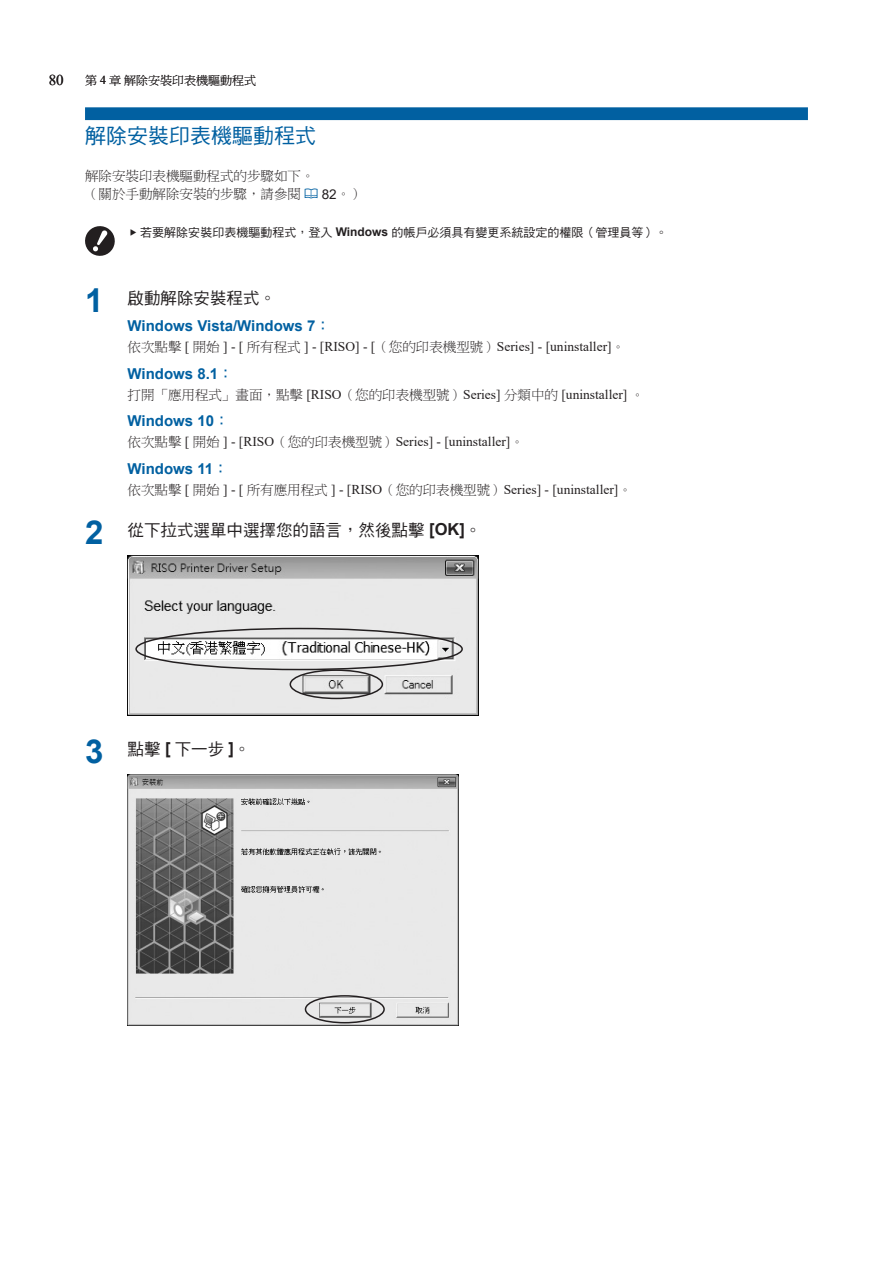
<style>
.page{position:relative;width:893px;height:1263px;background:#fff}
.page>*{position:absolute;margin:0;border:0;box-sizing:border-box;transform-origin:0 0}
.t1{font:21px "DF Hei Md HKSCS U";color:#0160a1}
.t2{font:16.5px "DF Hei Md HKSCS U";color:#231f20}
.t3{font:700 15px "Arial";color:#0160a1}
.t4{font:15px "Times New Roman";color:#231f20}
.t5{font:13.5px "Times New Roman";color:#231f20}
.t6{font:13.5px/18px "DF Ming Lt HKSCS U";color:#231f20}
.t7{font:13.5px "Arial";color:#231f20}
.t8{font:12px "DF Hei Md HKSCS U";color:#231f20}
.t9{font:12px "DF Ming Lt HKSCS U";color:#231f20}
.s1{font-family:"Times New Roman"}
.s2{font-family:"DF Ming Lt HKSCS U"}
.s3{font-family:"Arial";font-weight:700}
.s4{font-family:"Arial";font-weight:700;font-size:33px;color:#0160a1}
.s5{font-family:"DF Hei Md HKSCS U";font-weight:400}
</style>
<div class="page">
<div style="left:85px;top:107px;width:723px;height:13px;background:#0160a1"></div>
<svg style="left:85px;top:226px;width:30px;height:30px"></svg>
<img style="left:128px;top:556px;width:350px;height:159px">
<div style="left:135px;top:628px;width:328px;height:42px;border:2px solid #231f20;border-radius:50%"></div>
<div style="left:290px;top:669px;width:93px;height:30px;border:2px solid #231f20;border-radius:50%"></div>
<img style="left:128px;top:775px;width:330px;height:250px">
<div style="left:305px;top:995px;width:80px;height:28px;border:2px solid #231f20;border-radius:50%"></div>
<p class="t4" style="left:49px;top:70px;width:16px">80</p>
<p class="t9" style="left:85px;top:74px;width:172px">第 <span class="s1">4</span> 章解除安裝印表機驅動程式</p>
<h1 class="t1" style="left:85px;top:125px;width:232px">解除安裝印表機驅動程式</h1>
<p class="t6" style="left:85px;top:167px;width:231px">解除安裝印表機驅動程式的步驟如下。（關於手動解除安裝的步驟，請參閱</p>
<p class="t7" style="left:322px;top:185px;width:44px">82<span class="s2">。）</span></p>
<p class="t8" style="left:140px;top:226px;width:529px">若要解除安裝印表機驅動程式，登入 <span class="s3">Windows</span> 的帳戶必須具有變更系統設定的權限（管理員等）。</p>
<p class="t2" style="left:85px;top:290px;width:193px"><span class="s4">1</span> 啟動解除安裝程式。</p>
<p class="t3" style="left:128px;top:316px;width:204px">Windows Vista/Windows 7<span class="s5">：</span></p>
<p class="t5" style="left:128px;top:337px;width:499px"><span class="s2">依次點擊</span> [ <span class="s2">開始</span> ] - [ <span class="s2">所有程式</span> ] - [RISO] - [<span class="s2">（您的印表機型號）</span>Series] - [uninstaller]<span class="s2">。</span></p>
<p class="t3" style="left:128px;top:363px;width:107px">Windows 8.1<span class="s5">：</span></p>
<p class="t6" style="left:128px;top:386px;width:518px">打開「應用程式」畫面，點擊 <span class="s1">[RISO</span>（您的印表機型號）<span class="s1">Series]</span> 分類中的 <span class="s1">[uninstaller]</span> 。</p>
<p class="t3" style="left:128px;top:411px;width:103px">Windows 10<span class="s5">：</span></p>
<p class="t5" style="left:128px;top:432px;width:398px"><span class="s2">依次點擊</span> [ <span class="s2">開始</span> ] - [RISO<span class="s2">（您的印表機型號）</span>Series] - [uninstaller]<span class="s2">。</span></p>
<p class="t3" style="left:128px;top:458px;width:102px">Windows 11<span class="s5">：</span></p>
<p class="t5" style="left:128px;top:480px;width:506px"><span class="s2">依次點擊</span> [ <span class="s2">開始</span> ] - [ <span class="s2">所有應用程式</span> ] - [RISO<span class="s2">（您的印表機型號）</span>Series] - [uninstaller]<span class="s2">。</span></p>
<p class="t2" style="left:85px;top:522px;width:398px"><span class="s4">2</span> 從下拉式選單中選擇您的語言，然後點擊 <span class="s3">[OK]</span>。</p>
<p class="t2" style="left:85px;top:741px;width:167px"><span class="s4">3</span> 點擊 <span class="s3">[</span> 下一步 <span class="s3">]</span>。</p>
</div>
